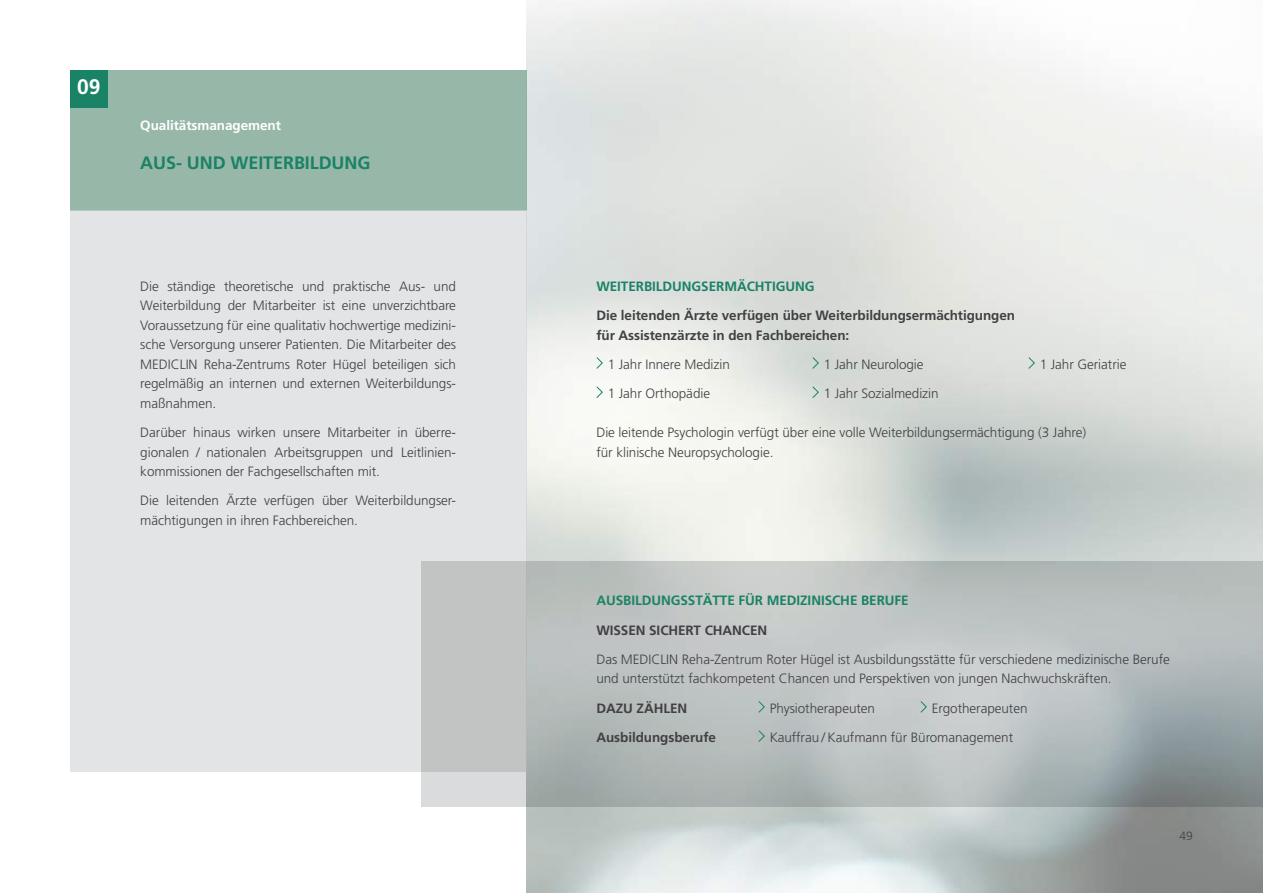
<style>
.page{position:relative;width:1263px;height:893px;background:#fff}
.page>*{position:absolute;margin:0;border:0;box-sizing:border-box;transform-origin:0 0}
.t1{font:700 21px "Frutiger LT";color:#fff}
.t2{font:700 18px "Frutiger LT";letter-spacing:-.005em;color:#1a8265}
.t3{font:300 13.5px/19.5px "Frutiger LT";letter-spacing:-.005em;color:#414042;text-align:justify}
.t4{font:700 13.5px/19.5px "Frutiger LT";letter-spacing:-.005em;color:#414042}
.t5{font:700 13.5px "Frutiger LT";letter-spacing:-.005em;color:#1a8265}
.t6{font:700 13.5px "Frutiger LT";letter-spacing:-.005em;color:#fff}
.t7{font:300 12px "Frutiger LT";color:#414042}
</style>
<div class="page">
<div style="left:70px;top:70px;width:456px;height:140px;background:#97b7a9"></div>
<div style="left:70px;top:70px;width:37px;height:37px;background:#1a8265"></div>
<div style="left:70px;top:210px;width:456px;height:562px;background:#e3e4e5"></div>
<svg style="left:421px;top:561px;width:842px;height:246px;background:#b7bdbd"></svg>
<svg style="left:757px;top:700px;width:8px;height:14px"></svg>
<svg style="left:919px;top:700px;width:8px;height:14px"></svg>
<svg style="left:757px;top:729px;width:8px;height:14px"></svg>
<svg style="left:595px;top:356px;width:8px;height:14px"></svg>
<svg style="left:811px;top:356px;width:8px;height:14px"></svg>
<svg style="left:1027px;top:356px;width:8px;height:14px"></svg>
<svg style="left:595px;top:386px;width:8px;height:13px"></svg>
<svg style="left:811px;top:386px;width:8px;height:13px"></svg>
<h1 class="t1" style="left:77px;top:74px;width:25px">09</h1>
<p class="t6" style="left:140px;top:118px;width:142px">Qualitätsmanagement</p>
<h2 class="t2" style="left:140px;top:153px;width:230px">Aus- und Weiterbildung</h2>
<p class="t3" style="left:140px;top:277px;width:317px">Die ständige theoretische und praktische Aus- und Weiterbildung der Mitarbeiter ist eine unverzichtbare Voraussetzung für eine qualitativ hochwertige medizini&shy;sche Versorgung unserer Patienten. Die Mitarbeiter des MEDICLIN</p>
<p class="t3" style="left:140px;top:355px;width:317px;text-indent:63px">Reha-Zentrums Roter Hügel beteiligen sich regelmäßig an internen und externen Weiterbildungs&shy;maßnahmen.</p>
<p class="t3" style="left:140px;top:423px;width:317px">Darüber hinaus wirken unsere Mitarbeiter in überre&shy;gionalen / nationalen Arbeitsgruppen und Leitlinien&shy;kommissionen der Fachgesellschaften mit.</p>
<p class="t3" style="left:140px;top:491px;width:317px">Die leitenden Ärzte verfügen über Weiterbildungser&shy;mächtigungen in ihren Fachbereichen.</p>
<p class="t5" style="left:596px;top:278px;width:218px">Weiterbildungsermächtigung</p>
<p class="t4" style="left:596px;top:306px;width:420px">Die leitenden Ärzte verfügen über Weiterbildungsermächtigungen für Assistenzärzte in den Fachbereichen:</p>
<p class="t3" style="left:608px;top:355px;width:124px">1 Jahr Innere Medizin</p>
<p class="t3" style="left:824px;top:355px;width:101px">1 Jahr Neurologie</p>
<p class="t3" style="left:1040px;top:355px;width:88px">1 Jahr Geriatrie</p>
<p class="t3" style="left:608px;top:384px;width:104px">1 Jahr Orthopädie</p>
<p class="t3" style="left:824px;top:384px;width:116px">1 Jahr Sozialmedizin</p>
<p class="t3" style="left:596px;top:423px;width:491px">Die leitende Psychologin verfügt über eine volle Weiterbildungsermächtigung (3 Jahre) für klinische Neuropsychologie.</p>
<p class="t5" style="left:596px;top:593px;width:151px">Ausbildungsstätte für</p>
<p class="t5" style="left:767px;top:593px;width:144px">m edizinisch e Berufe</p>
<p class="t4" style="left:596px;top:620px;width:172px">Wissen sich ert Chancen</p>
<p class="t3" style="left:596px;top:650px;width:575px">Das MediClin Reha-Zentrum Roter Hügel ist Ausbildungsstätte für verschiedene medizinische Berufe und unterstützt fachkompetent Chancen und Perspektiven von jungen Nachwuchskräften.</p>
<p class="t4" style="left:596px;top:698px;width:10px">Daz</p>
<p class="t4" style="left:623px;top:698px;width:66px">u zäh len</p>
<p class="t3" style="left:770px;top:698px;width:107px">Physiotherapeuten</p>
<p class="t3" style="left:932px;top:698px;width:97px">Ergotherapeuten</p>
<p class="t4" style="left:596px;top:728px;width:121px">Ausbildungsberufe</p>
<p class="t3" style="left:770px;top:728px;width:245px">Kauffrau / Kaufmann für Büromanagement</p>
<p class="t7" style="left:1179px;top:829px;width:15px">49</p>
</div>
